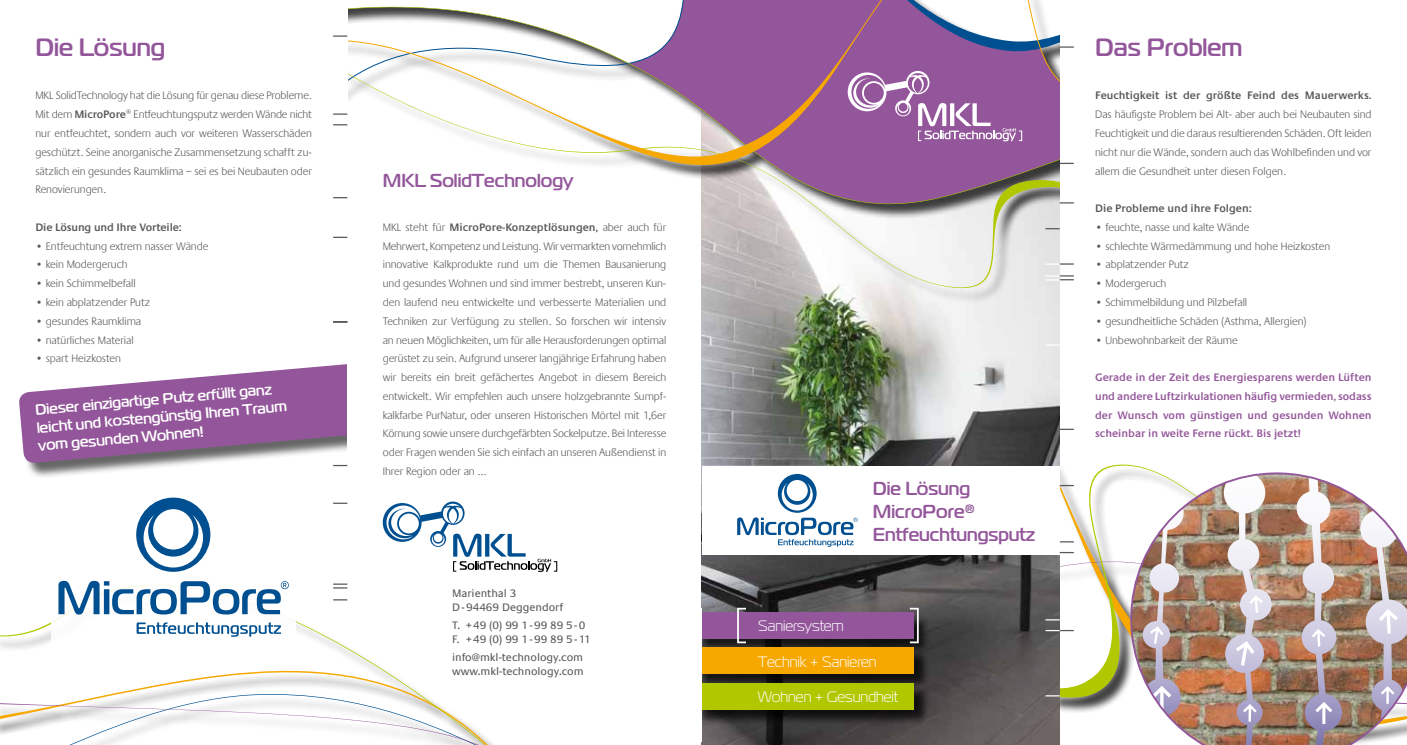
<style>
.page{position:relative;width:1407px;height:745px;background:#fff}
.page>*{position:absolute;margin:0;border:0;box-sizing:border-box;transform-origin:0 0}
.t1{font:700 25px "Magistral A";color:#93569a}
.t2{font:700 18.75px/22.5px "Magistral A";color:#93569a}
.t3{font:700 15px/18px "Magistral A";color:#fff}
.t4{font:15px "Magistral A";color:#fff}
.t5{font:300 11.25px/18.8px "Praxis EF";color:#58585a;text-align:justify}
.t6{font:600 11.25px/18.8px "Praxis EF";color:#93569a;text-align:justify}
.t7{font:11.25px/13.5px "Praxis EF";color:#58585a}
.t8{font:600 11.25px "Praxis EF";color:#58585a}
.s1{font-weight:600}
</style>
<div class="page">
<img style="left:702px;top:306px;width:357px;height:438px">
<svg style="left:347px;top:205px;width:713px;height:101px"></svg>
<svg style="left:347px;top:3px;width:712px;height:201px"></svg>
<div style="left:696px;top:613px;width:234px;height:41px;background:#000;opacity:.75"></div>
<div style="left:694px;top:612px;width:220px;height:26px;background:#93569a"></div>
<div style="left:696px;top:649px;width:234px;height:40px;background:#000;opacity:.75"></div>
<div style="left:694px;top:647px;width:220px;height:26px;background:#f7a800"></div>
<div style="left:696px;top:684px;width:234px;height:41px;background:#000;opacity:.75"></div>
<div style="left:694px;top:682px;width:220px;height:27px;background:#b1c800"></div>
<svg style="left:737px;top:607px;width:9px;height:35px"></svg>
<svg style="left:910px;top:607px;width:9px;height:35px"></svg>
<div style="left:687px;top:607px;width:15px;height:134px;background:#fff"></div>
<div style="left:702px;top:466px;width:357px;height:88px;background:#fff"></div>
<svg style="left:737px;top:473px;width:120px;height:73px"></svg>
<div style="left:1059px;top:0;width:43px;height:291px;background:#fff"></div>
<div style="left:21px;top:362px;width:395px;height:116px;background:#000;opacity:.6"></div>
<div style="left:347px;top:343px;width:82px;height:136px;background:#fff"></div>
<svg style="left:1059px;top:428px;width:15px;height:1px"></svg>
<svg style="left:1059px;top:202px;width:15px;height:1px"></svg>
<svg style="left:1059px;top:163px;width:15px;height:1px"></svg>
<svg style="left:1059px;top:46px;width:15px;height:2px"></svg>
<svg style="left:1045px;top:344px;width:14px;height:1px"></svg>
<svg style="left:1045px;top:263px;width:29px;height:1px"></svg>
<svg style="left:1045px;top:228px;width:14px;height:1px"></svg>
<svg style="left:1045px;top:275px;width:29px;height:5px"></svg>
<svg style="left:1045px;top:474px;width:85px;height:270px"></svg>
<img style="left:1130px;top:472px;width:277px;height:272px">
<svg style="left:0;top:571px;width:493px;height:173px"></svg>
<svg style="left:333px;top:197px;width:14px;height:1px"></svg>
<svg style="left:333px;top:236px;width:14px;height:2px"></svg>
<svg style="left:333px;top:599px;width:14px;height:1px"></svg>
<svg style="left:333px;top:321px;width:14px;height:1px"></svg>
<svg style="left:19px;top:362px;width:329px;height:104px"></svg>
<svg style="left:333px;top:502px;width:14px;height:1px"></svg>
<svg style="left:333px;top:583px;width:14px;height:5px"></svg>
<svg style="left:333px;top:0;width:689px;height:148px"></svg>
<svg style="left:383px;top:501px;width:174px;height:70px"></svg>
<div style="left:51px;top:490px;width:245px;height:154px;background:#fff"></div>
<svg style="left:136px;top:497px;width:74px;height:74px"></svg>
<svg style="left:137px;top:622px;width:144px;height:14px"></svg>
<svg style="left:58px;top:580px;width:231px;height:34px"></svg>
<h1 class="t1" style="left:35px;top:31px;width:131px">Die Lösung</h1>
<h1 class="t1" style="left:1095px;top:31px;width:149px">Das Problem</h1>
<p class="t5" style="left:35px;top:87px;width:278px">MKL SolidTechnology hat die Lösung für genau diese Probleme.<br>Mit dem <span class="s1">MicroPore®</span> Entfeuchtungsputz werden Wände nicht nur entfeuchtet, sondern auch vor weiteren Wasserschäden geschützt. Seine anorganische Zusammensetzung schafft zu&shy;sätzlich ein gesundes Raumklima – sei es bei Neubauten oder Renovierungen.</p>
<p class="t8" style="left:35px;top:221px;width:148px">Die Lösung und Ihre Vorteile:</p>
<p class="t5" style="left:35px;top:237px;width:174px">• Entfeuchtung extrem nasser Wände</p>
<p class="t5" style="left:35px;top:255px;width:94px">• kein Modergeruch</p>
<p class="t5" style="left:35px;top:274px;width:102px">• kein Schimmelbefall</p>
<p class="t5" style="left:35px;top:293px;width:116px">• kein abplatzender Putz</p>
<p class="t5" style="left:35px;top:312px;width:107px">• gesundes Raumklima</p>
<p class="t5" style="left:35px;top:330px;width:100px">• natürliches Material</p>
<p class="t5" style="left:35px;top:349px;width:87px">• spart Heizkosten</p>
<h3 class="t3" style="left:34px;top:400px;width:252px;rotate:-5deg">Dieser einzigartige Putz erfüllt ganz leicht und kostengünstig Ihren Traum vom gesunden Wohnen!</h3>
<h2 class="t2" style="left:383px;top:168px;width:192px">MKL SolidTechnology</h2>
<p class="t5" style="left:383px;top:218px;width:285px">MKL steht für <span class="s1">MicroPore-Konzeptlösungen,</span> aber auch für Mehrwert, Kompetenz und Leistung. Wir vermarkten vornehmlich innovative Kalkprodukte rund um die Themen Bausanierung und gesundes Wohnen und sind immer bestrebt, unseren Kun&shy;den laufend neu entwickelte und verbesserte Materialien und Techniken zur Verfügung zu stellen. So forschen wir intensiv an neuen Möglichkeiten, um für alle Herausforderungen optimal gerüstet zu sein. Aufgrund unserer langjährige Erfahrung haben wir bereits ein breit gefächertes Angebot in diesem Bereich entwickelt. Wir empfehlen auch unsere holzgebrannte Sumpf&shy;kalkfarbe PurNatur, oder unseren Historischen Mörtel mit 1,6er Körnung sowie unsere durchgefärbten Sockelputze. Bei Interesse oder Fragen wenden Sie sich einfach an unseren Außendienst in Ihrer Region oder an ...</p>
<p class="t7" style="left:452px;top:586px;width:113px">Marienthal 3<br>D-94469 Deggendorf</p>
<p class="t7" style="left:452px;top:618px;width:140px">T. +49 (0) 99 1-99 89 5-0<br>F. +49 (0) 99 1-99 89 5-11</p>
<p class="t7" style="left:452px;top:650px;width:133px">info@mkl-technology.com www.mkl-technology.com</p>
<h2 class="t2" style="left:873px;top:476px;width:163px">Die Lösung<br>MicroPore®<br>Entfeuchtungsputz</h2>
<h3 class="t4" style="left:758px;top:616px;width:87px">Saniersystem</h3>
<h3 class="t4" style="left:758px;top:652px;width:120px">Technik + Sanieren</h3>
<h3 class="t4" style="left:758px;top:687px;width:141px">Wohnen + Gesundheit</h3>
<p class="t8" style="left:1095px;top:89px;width:278px">Feuchtigkeit ist der größte Feind des Mauerwerks.</p>
<p class="t5" style="left:1095px;top:105px;width:278px">Das häufigste Problem bei Alt- aber auch bei Neubauten sind Feuchtigkeit und die daraus resultierenden Schäden. Oft leiden nicht nur die Wände, sondern auch das Wohlbefinden und vor allem die Gesundheit unter diesen Folgen.</p>
<p class="t8" style="left:1095px;top:202px;width:158px">Die Probleme und ihre Folgen:</p>
<p class="t5" style="left:1095px;top:218px;width:156px">• feuchte, nasse und kalte Wände</p>
<p class="t5" style="left:1095px;top:237px;width:236px">• schlechte Wärmedämmung und hohe Heizkosten</p>
<p class="t5" style="left:1095px;top:255px;width:95px">• abplatzender Putz</p>
<p class="t5" style="left:1095px;top:274px;width:73px">• Modergeruch</p>
<p class="t5" style="left:1095px;top:293px;width:154px">• Schimmelbildung und Pilzbefall</p>
<p class="t5" style="left:1095px;top:312px;width:213px">• gesundheitliche Schäden (Asthma, Allergien)</p>
<p class="t5" style="left:1095px;top:330px;width:144px">• Unbewohnbarkeit der Räume</p>
<p class="t6" style="left:1095px;top:368px;width:278px">Gerade in der Zeit des Energiesparens werden Lüften und andere Luftzirkulationen häufig vermieden, sodass der Wunsch vom günstigen und gesunden Wohnen scheinbar in weite Ferne rückt. Bis jetzt!</p>
</div>
